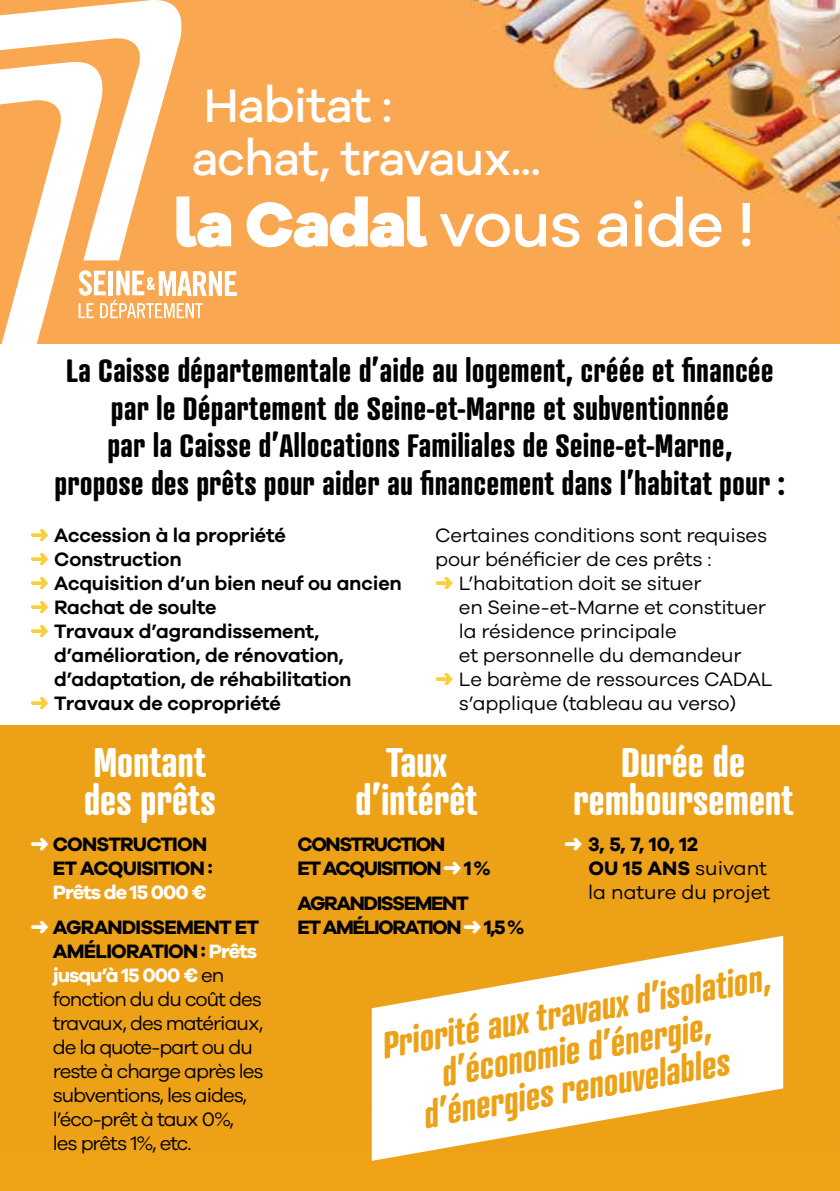
<style>
.page{position:relative;width:840px;height:1191px;background:#fff}
.page>*{position:absolute;margin:0;border:0;box-sizing:border-box;transform-origin:0 0}
.t1{font:500 64.6px "Galano Grotesque Alt";letter-spacing:-.02em;color:#fff}
.t2{font:500 48.4px/53px "Galano Grotesque Alt";letter-spacing:-.02em;color:#fff}
.t3{font:700 40px/38px "Atrament";letter-spacing:-.01em;color:#fff;text-align:center}
.t4{font:italic 700 36px "Atrament";color:#eda116}
.t5{font:700 31.2px/37.4px "Atrament";color:#000;text-align:center}
.t6{font:20px/24px "Galano Grotesque";letter-spacing:-.01em;color:#000}
.t7{font:600 20px "Galano Grotesque";letter-spacing:-.01em;color:#000}
.t8{font:20px/24px "Galano Grotesque";letter-spacing:-.05em;color:#000}
.t9{font:700 20px/24px "Galano Grotesque";letter-spacing:-.065em;color:#000}
.t10{font:700 20px/24px "Galano Grotesque";letter-spacing:-.04em;color:#000;text-align:right}
.s1{font-weight:800}
.s2{color:#fccf3a}
.s3{color:#fff}
.s4{font-weight:700}
.s5{font-weight:700;color:#fff}
</style>
<div class="page">
<div style="left:0;top:725px;width:839px;height:466px;background:#eda116"></div>
<img style="left:184px;top:0;width:655px;height:343px">
<svg style="left:0;top:59px;width:236px;height:285px"></svg>
<svg style="left:0;top:0;width:184px;height:260px"></svg>
<svg style="left:371px;top:935px;width:411px;height:225px"></svg>
<h2 class="t2" style="left:191px;top:78px;width:351px">Habitat :<br>achat, travaux...</h2>
<h1 class="t1" style="left:174px;top:183px;width:582px"><span class="s1">la Cadal</span> vous aide !</h1>
<p class="t5" style="left:54px;top:351px;width:732px">La Caisse départementale d’aide au logement, créée et financée par le Département de Seine-et-Marne et subventionnée<br>par la Caisse d’Allocations Familiales de Seine-et-Marne,<br>propose des prêts pour aider au financement dans l’habitat pour :</p>
<p class="t7" style="left:31px;top:523px;width:257px"><span class="s2">➜</span> Accession à la propriété</p>
<p class="t7" style="left:31px;top:547px;width:152px"><span class="s2">➜</span> Construction</p>
<p class="t7" style="left:31px;top:571px;width:372px"><span class="s2">➜</span> Acquisition d’un bien neuf ou ancien</p>
<p class="t7" style="left:31px;top:595px;width:187px"><span class="s2">➜</span> Rachat de soulte</p>
<p class="t7" style="left:31px;top:619px;width:290px"><span class="s2">➜</span> Travaux d’agrandissement,</p>
<p class="t7" style="left:54px;top:643px;width:291px">d’amélioration, de rénovation,</p>
<p class="t7" style="left:54px;top:667px;width:298px">d’adaptation, de réhabilitation</p>
<p class="t7" style="left:31px;top:691px;width:252px"><span class="s2">➜</span> Travaux de copropriété</p>
<p class="t6" style="left:435px;top:522px;width:333px">Certaines conditions sont requises pour bénéficier de ces prêts :<br><span class="s2">➜</span> L’habitation doit se situer</p>
<p class="t6" style="left:458px;top:594px;width:308px">en Seine-et-Marne et constituer</p>
<p class="t6" style="left:458px;top:618px;width:219px">la résidence principale</p>
<p class="t6" style="left:458px;top:642px;width:284px">et personnelle du demandeur</p>
<p class="t6" style="left:435px;top:666px;width:338px"><span class="s2">➜</span> Le barème de ressources CADAL</p>
<p class="t6" style="left:458px;top:690px;width:279px">s’applique (tableau au verso)</p>
<h3 class="t3" style="left:84px;top:743px;width:134px;text-align:left">Montant des prêts</h3>
<p class="t10" style="left:31px;top:831px;width:183px"><span class="s3">➜</span> CONSTRUCTION<br>ET ACQUISITION :</p>
<p class="t10" style="left:31px;top:873px;width:230px;line-height:35.4px;text-align:left;text-indent:22px"><span class="s3">Prêts de 15 000 €<br>➜</span> AGRANDISSEMENT ET</p>
<p class="t8" style="left:53px;top:938px;width:212px"><span class="s4">AMÉLIORATION :</span> <span class="s5">Prêts jusqu’à 15 000 €</span> en fonction du du coût des travaux, des matériaux, de la quote-part ou du reste à charge après les subventions, les aides, l’éco-prêt à taux 0%, les prêts 1%, etc.</p>
<h3 class="t3" style="left:355px;top:743px;width:124px">Taux d’intérêt</h3>
<p class="t9" style="left:297px;top:831px;width:195px">CONSTRUCTION<br>ET ACQUISITION <span class="s3">➜</span> 1 %</p>
<p class="t9" style="left:297px;top:890px;width:228px">AGRANDISSEMENT<br>ET AMÉLIORATION <span class="s3">➜</span> 1,5 %</p>
<h3 class="t3" style="left:572px;top:743px;width:222px">Durée de remboursement</h3>
<p class="t6" style="left:588px;top:831px;width:184px;text-indent:-24px"><span class="s3">➜</span> <span class="s4">3, 5, 7, 10, 12<br>OU 15 ANS</span> suivant la nature du projet</p>
<h3 class="t4" style="left:377px;top:1023px;width:395px;rotate:-10deg">Priorité aux travaux d’isolation,</h3>
<h3 class="t4" style="left:436px;top:1051px;width:275px;rotate:-10deg">d’économie d’énergie,</h3>
<h3 class="t4" style="left:418px;top:1093px;width:312px;rotate:-10deg">d’énergies renouvelables</h3>
</div>
